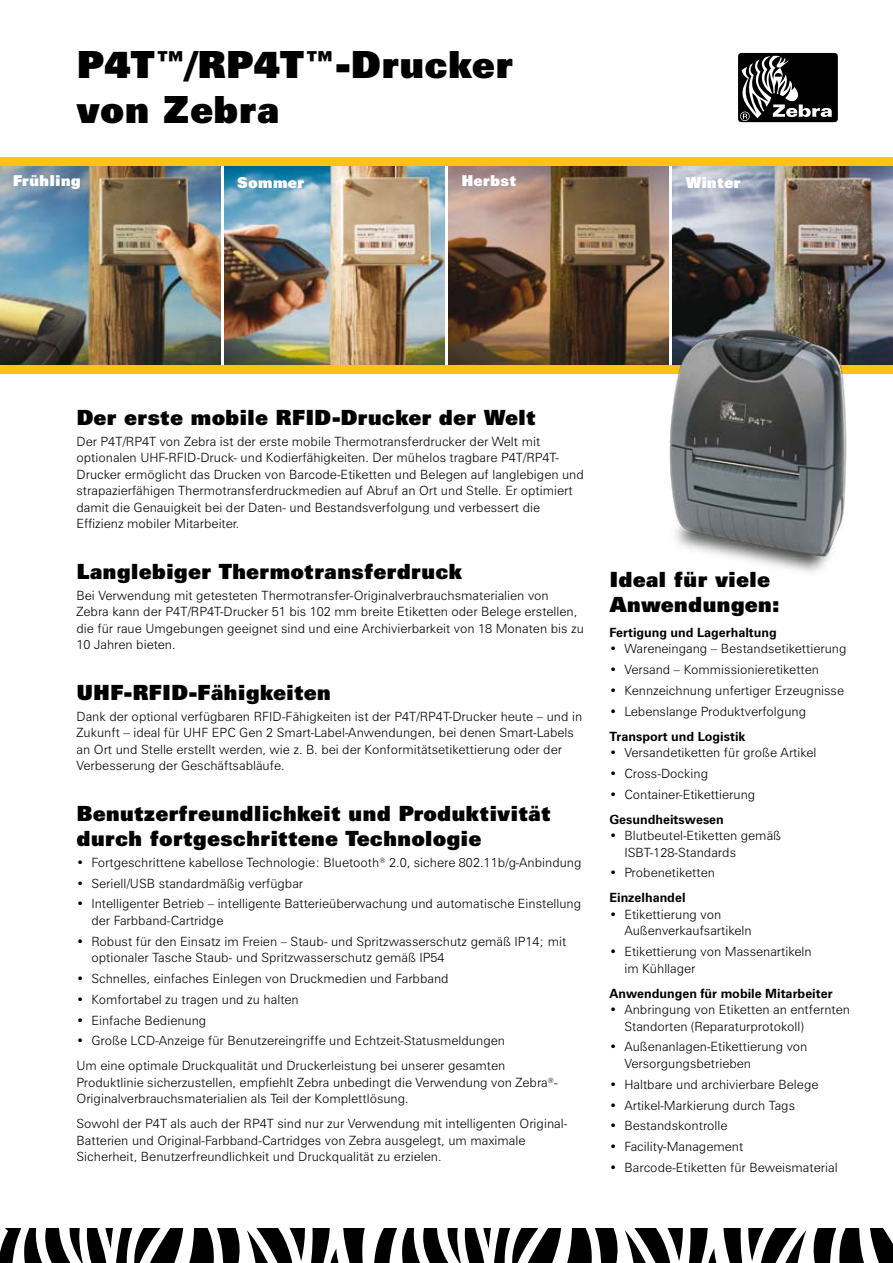
<style>
.page{position:relative;width:893px;height:1263px;background:#fff}
.page>*{position:absolute;margin:0;border:0;box-sizing:border-box;transform-origin:0 0}
.t1{font:900 37.5px/45px "Zurich BT";color:#000}
.t2{font:900 21px/25.2px "Zurich BT";color:#000}
.t3{font:900 15px "Zurich BT";color:#fff}
.t4{font:300 12.75px/16.5px "Zurich BT";color:#000}
.t5{font:700 12.75px "Zurich BT";color:#000}
</style>
<div class="page">
<img style="left:0;top:166px;width:220px;height:200px">
<img style="left:224px;top:166px;width:220px;height:200px">
<img style="left:449px;top:166px;width:220px;height:200px">
<img style="left:673px;top:166px;width:220px;height:200px">
<div style="left:0;top:157px;width:893px;height:9px;background:#fcc216"></div>
<div style="left:0;top:366px;width:893px;height:8px;background:#fcc216"></div>
<svg style="left:0;top:1229px;width:365px;height:34px"></svg>
<svg style="left:374px;top:1229px;width:519px;height:34px"></svg>
<div style="left:737px;top:52px;width:101px;height:71px;background:#000;border-radius:4px"></div>
<div style="left:737px;top:52px;width:102px;height:71px;border:1px solid #fff;border-radius:4px"></div>
<svg style="left:738px;top:56px;width:94px;height:65px"></svg>
<img style="left:612px;top:303px;width:238px;height:270px">
<h1 class="t1" style="left:77px;top:42px;width:438px">P4T™/RP4T™-Drucker von Zebra</h1>
<p class="t3" style="left:13px;top:172px;width:70px">Frühling</p>
<p class="t3" style="left:237px;top:173px;width:69px">Sommer</p>
<p class="t3" style="left:461px;top:172px;width:57px">Herbst</p>
<p class="t3" style="left:686px;top:173px;width:57px">Winter</p>
<h2 class="t2" style="left:77px;top:405px;width:461px">Der erste mobile RFID-Drucker der Welt</h2>
<p class="t4" style="left:77px;top:433px;width:509px">Der P4T/RP4T von Zebra ist der erste mobile Thermotransferdrucker der Welt mit optionalen UHF-RFID-Druck- und Kodierfähigkeiten. Der mühelos tragbare P4T/RP4T-Drucker ermöglicht das Drucken von Barcode-Etiketten und Belegen auf langlebigen und strapazierfähigen Thermotransferdruckmedien auf Abruf an Ort und Stelle. Er optimiert damit die Genauigkeit bei der Daten- und Bestandsverfolgung und verbessert die Effizienz mobiler Mitarbeiter.</p>
<h2 class="t2" style="left:77px;top:559px;width:387px">Langlebiger Thermotransferdruck</h2>
<p class="t4" style="left:77px;top:587px;width:509px">Bei Verwendung mit getesteten Thermotransfer-Originalverbrauchsmaterialien von Zebra kann der P4T/RP4T-Drucker 51 bis 102 mm breite Etiketten oder Belege erstellen, die für raue Umgebungen geeignet sind und eine Archivierbarkeit von 18 Monaten bis zu 10 Jahren bieten.</p>
<h2 class="t2" style="left:77px;top:680px;width:256px">UHF-RFID-Fähigkeiten</h2>
<p class="t4" style="left:77px;top:708px;width:507px">Dank der optional verfügbaren RFID-Fähigkeiten ist der P4T/RP4T-Drucker heute – und in Zukunft – ideal für UHF EPC Gen 2 Smart-Label-Anwendungen, bei denen Smart-Labels an Ort und Stelle erstellt werden, wie z. B. bei der Konformitätsetikettierung oder der Verbesserung der Geschäftsabläufe.</p>
<h2 class="t2" style="left:77px;top:801px;width:476px">Benutzerfreundlichkeit und Produktivität durch fortgeschrittene Technologie</h2>
<p class="t4" style="left:77px;top:854px;width:506px">• Fortgeschrittene kabellose Technologie: Bluetooth<sup>®</sup> 2.0, sichere 802.11b/g-Anbindung</p>
<p class="t4" style="left:77px;top:875px;width:228px">• Seriell/USB standardmäßig verfügbar</p>
<p class="t4" style="left:91px;top:895px;width:491px;text-indent:-15px">• Intelligenter Betrieb – intelligente Batterieüberwachung und automatische Einstellung der Farbband-Cartridge</p>
<p class="t4" style="left:91px;top:933px;width:476px;text-indent:-15px">• Robust für den Einsatz im Freien – Staub- und Spritzwasserschutz gemäß IP14; mit optionaler Tasche Staub- und Spritzwasserschutz gemäß IP54</p>
<p class="t4" style="left:77px;top:970px;width:374px">• Schnelles, einfaches Einlegen von Druckmedien und Farbband</p>
<p class="t4" style="left:77px;top:991px;width:224px">• Komfortabel zu tragen und zu halten</p>
<p class="t4" style="left:77px;top:1012px;width:131px">• Einfache Bedienung</p>
<p class="t4" style="left:77px;top:1028px;width:430px;line-height:25px">• Große LCD-Anzeige für Benutzereingriffe und Echtzeit-Statusmeldungen<br>Um eine optimale Druckqualität und Druckerleistung bei unserer gesamten</p>
<p class="t4" style="left:77px;top:1074px;width:483px">Produktlinie sicherzustellen, empfiehlt Zebra unbedingt die Verwendung von Zebra<sup>®</sup>-<br>Originalverbrauchsmaterialien als Teil der Komplettlösung.</p>
<p class="t4" style="left:77px;top:1115px;width:492px">Sowohl der P4T als auch der RP4T sind nur zur Verwendung mit intelligenten Original-<br>Batterien und Original-Farbband-Cartridges von Zebra ausgelegt, um maximale<br>Sicherheit, Benutzerfreundlichkeit und Druckqualität zu erzielen.</p>
<h2 class="t2" style="left:609px;top:566px;width:172px">Ideal für viele<br>Anwendungen:</h2>
<p class="t5" style="left:609px;top:624px;width:169px">Fertigung und Lagerhaltung</p>
<p class="t4" style="left:609px;top:640px;width:238px">• Wareneingang – Bestandsetikettierung</p>
<p class="t4" style="left:609px;top:661px;width:211px">• Versand – Kommissionieretiketten</p>
<p class="t4" style="left:609px;top:682px;width:236px">• Kennzeichnung unfertiger Erzeugnisse</p>
<p class="t4" style="left:609px;top:703px;width:198px">• Lebenslange Produktverfolgung</p>
<p class="t5" style="left:609px;top:728px;width:138px">Transport und Logistik</p>
<p class="t4" style="left:609px;top:744px;width:209px">• Versandetiketten für große Artikel</p>
<p class="t4" style="left:609px;top:765px;width:100px">• Cross-Docking</p>
<p class="t4" style="left:609px;top:786px;width:147px">• Container-Etikettierung</p>
<p class="t5" style="left:609px;top:811px;width:116px">Gesundheitswesen</p>
<p class="t4" style="left:624px;top:827px;width:158px;text-indent:-15px">• Blutbeutel-Etiketten gemäß<br>ISBT-128-Standards</p>
<p class="t4" style="left:609px;top:864px;width:107px">• Probenetiketten</p>
<p class="t5" style="left:609px;top:890px;width:78px">Einzelhandel</p>
<p class="t4" style="left:624px;top:906px;width:129px;text-indent:-15px">• Etikettierung von<br>Außenverkaufsartikeln</p>
<p class="t4" style="left:624px;top:943px;width:189px;text-indent:-15px">• Etikettierung von Massenartikeln im Kühllager</p>
<p class="t5" style="left:609px;top:985px;width:225px">Anwendungen für mobile Mitarbeiter</p>
<p class="t4" style="left:624px;top:1001px;width:227px;text-indent:-15px">• Anbringung von Etiketten an entfernten<br>Standorten (Reparaturprotokoll)</p>
<p class="t4" style="left:624px;top:1038px;width:185px;text-indent:-15px">• Außenanlagen-Etikettierung von<br>Versorgungsbetrieben</p>
<p class="t4" style="left:609px;top:1076px;width:210px">• Haltbare und archivierbare Belege</p>
<p class="t4" style="left:609px;top:1096px;width:187px">• Artikel-Markierung durch Tags</p>
<p class="t4" style="left:609px;top:1117px;width:120px">• Bestandskontrolle</p>
<p class="t4" style="left:609px;top:1138px;width:135px">• Facility-Management</p>
<p class="t4" style="left:609px;top:1159px;width:230px">• Barcode-Etiketten für Beweismaterial</p>
</div>
